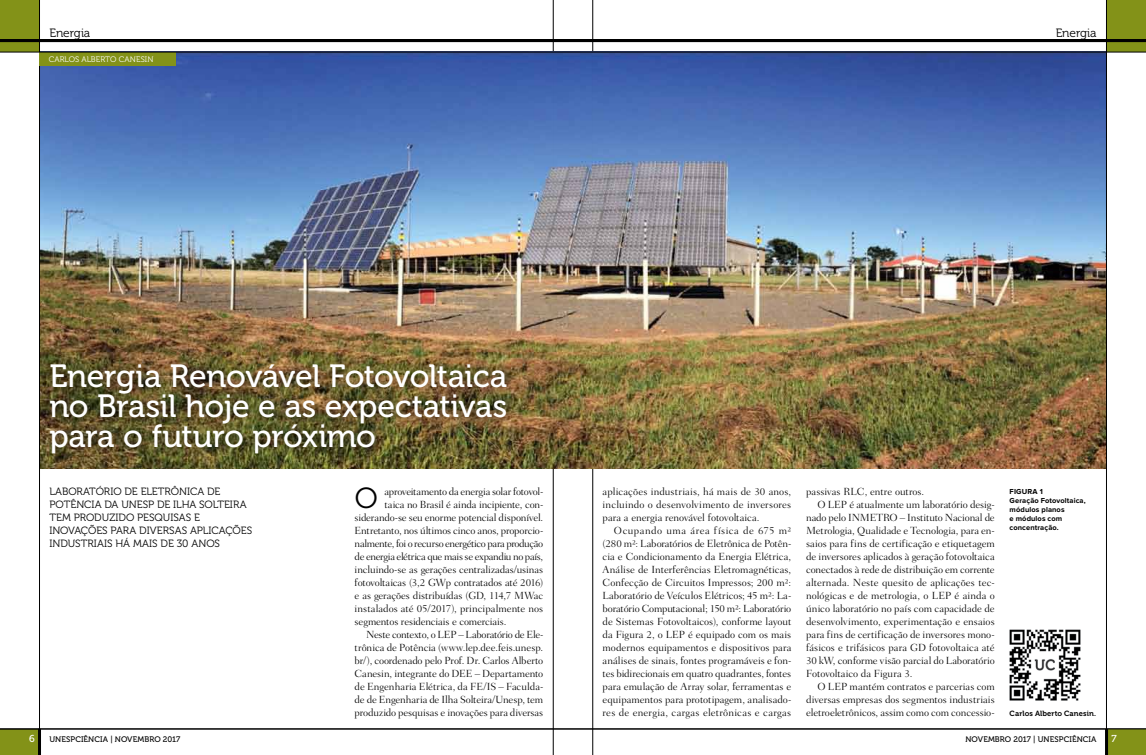
<style>
.page{position:relative;width:1146px;height:755px;background:#fff}
.page>*{position:absolute;margin:0;border:0;box-sizing:border-box;transform-origin:0 0}
.t1{font:32px/30px "Museo 500";letter-spacing:-.01em;color:#fff;text-align:justify}
.t2{font:29px "Museo 300";color:#000}
.t3{font:12px "Museo 300";letter-spacing:-.005em;color:#000}
.t4{font:300 10.5px/13px "Fairfield LT Std";letter-spacing:-.005em;color:#000;text-align:justify}
.t5{font:10.5px/13px "Museo 300";color:#000}
.t6{font:300 10.5px "Fairfield LT Std";letter-spacing:-.025em;color:#000}
.t7{font:300 10.5px "Fairfield LT Std";letter-spacing:-.04em;color:#000}
.t8{font:300 10.5px "Fairfield LT Std";letter-spacing:-.035em;color:#000}
.t9{font:10px "Museo 500";color:#fff}
.t10{font:8px "Museo 500";letter-spacing:.005em;color:#000}
.t11{font:8px "Museo 300";letter-spacing:.005em;color:#fff}
.t12{font:700 7.5px/9px "Proxima Nova";letter-spacing:.015em;color:#000}
.t13{font:7.5px "Museo 700";letter-spacing:.015em;color:#000}
</style>
<div class="page">
<hr style="left:592px;top:0;width:1px;height:754px;background:#000">
<hr style="left:553px;top:0;width:1px;height:754px;background:#000">
<div style="left:1106px;top:0;width:39px;height:52px;background:#839218"></div>
<img style="left:40px;top:53px;width:1066px;height:415px">
<div style="left:42px;top:355px;width:474px;height:108px;background:#000;opacity:.75"></div>
<img style="left:1009px;top:629px;width:72px;height:72px">
<div style="left:0;top:0;width:39px;height:52px;background:#839218"></div>
<div style="left:0;top:728px;width:39px;height:26px;background:#839218"></div>
<hr style="left:39px;top:0;width:1px;height:754px;background:#000">
<hr style="left:38px;top:728px;width:3px;height:26px;background:#000">
<div style="left:40px;top:52px;width:136px;height:13px;background:#839218"></div>
<div style="left:1106px;top:728px;width:39px;height:26px;background:#839218"></div>
<hr style="left:0;top:39px;width:1145px;height:3px;background:#000">
<hr style="left:1106px;top:0;width:1px;height:754px;background:#000">
<hr style="left:0;top:728px;width:1145px;height:1px;background:#000">
<hr style="left:1104px;top:728px;width:3px;height:26px;background:#000">
<hr style="left:0;top:52px;width:1145px;height:1px;background:#000">
<p class="t3" style="left:49px;top:26px;width:42px">ENERGIA</p>
<p class="t3" style="left:1055px;top:26px;width:42px">ENERGIA</p>
<p class="t11" style="left:49px;top:54px;width:106px">CARLOS ALBERTO CANESIN</p>
<p class="t9" style="left:29px;top:732px;width:7px">6</p>
<h1 class="t1" style="left:49px;top:361px;width:459px">Energia Renovável Fotovoltaica no Brasil hoje e as expectativas para o futuro próximo</h1>
<p class="t5" style="left:49px;top:484px;width:204px">LABORATÓRIO DE ELETRÔNICA DE<br>POTÊNCIA DA UNESP DE ILHA SOLTEIRA<br>TEM PRODUZIDO PESQUISAS E<br>INOVAÇÕES PARA DIVERSAS APLICAÇÕES<br>INDUSTRIAIS HÁ MAIS DE 30 ANOS</p>
<h2 class="t2" style="left:354px;top:481px;width:24px">O</h2>
<p class="t6" style="left:384px;top:485px;width:160px">aproveitamento da energia solar fotovol-</p>
<p class="t4" style="left:384px;top:497px;width:160px">taica no Brasil é ainda incipiente, con-</p>
<p class="t4" style="left:354px;top:510px;width:190px">siderando-se seu enorme potencial disponível.</p>
<p class="t4" style="left:354px;top:523px;width:190px">Entretanto, nos últimos cinco anos, proporcio-</p>
<p class="t7" style="left:354px;top:537px;width:190px">nalmente, foi o recurso energético para produção</p>
<p class="t8" style="left:354px;top:550px;width:190px">de energia elétrica que mais se expandiu no país,</p>
<p class="t4" style="left:354px;top:562px;width:190px">incluindo-se as gerações centralizadas/usinas</p>
<p class="t4" style="left:354px;top:575px;width:190px">fotovoltaicas (3,2 GWp contratados até 2016)</p>
<p class="t4" style="left:354px;top:588px;width:190px">e as gerações distribuídas (GD, 114,7 MWac</p>
<p class="t4" style="left:354px;top:601px;width:190px">instalados até 05/2017), principalmente nos</p>
<p class="t4" style="left:354px;top:614px;width:153px">segmentos residenciais e comerciais.</p>
<p class="t6" style="left:366px;top:628px;width:179px">Neste contexto, o LEP – Laboratório de Ele-</p>
<p class="t4" style="left:354px;top:640px;width:190px">trônica de Potência (www.lep.dee.feis.unesp.</p>
<p class="t4" style="left:354px;top:653px;width:190px">br/), coordenado pelo Prof. Dr. Carlos Alberto</p>
<p class="t4" style="left:354px;top:666px;width:190px">Canesin, integrante do DEE – Departamento</p>
<p class="t4" style="left:354px;top:679px;width:190px">de Engenharia Elétrica, da FE/IS – Faculda-</p>
<p class="t4" style="left:354px;top:692px;width:190px">de de Engenharia de Ilha Solteira/Unesp, tem</p>
<p class="t4" style="left:354px;top:705px;width:190px">produzido pesquisas e inovações para diversas</p>
<p class="t4" style="left:602px;top:484px;width:190px">aplicações industriais, há mais de 30 anos, incluindo o desenvolvimento de inversores para a energia renovável fotovoltaica.</p>
<p class="t4" style="left:602px;top:523px;width:190px;text-indent:11px">Ocupando uma área física de 675 m² (280 m²: Laboratórios de Eletrônica de Potên&shy;cia e Condicionamento da Energia Elétrica, Análise de Interferências Eletromagnéticas, Confecção de Circuitos Impressos; 200 m²:<br>Laboratório de Veículos Elétricos; 45 m²: La&shy;boratório Computacional; 150 m²: Laboratório de Sistemas Fotovoltaicos), conforme layout da Figura 2, o LEP é equipado com os mais modernos equipamentos e dispositivos para análises de sinais, fontes programáveis e fon&shy;tes bidirecionais em quatro quadrantes, fontes para emulação de Array solar, ferramentas e equipamentos para prototipagem, analisado&shy;res de energia, cargas eletrônicas e cargas</p>
<p class="t4" style="left:806px;top:484px;width:120px">passivas RLC, entre outros.</p>
<p class="t4" style="left:817px;top:497px;width:179px">O LEP é atualmente um laboratório desig-</p>
<p class="t4" style="left:806px;top:510px;width:190px">nado pelo INMETRO – Instituto Nacional de</p>
<p class="t4" style="left:806px;top:523px;width:190px">Metrologia, Qualidade e Tecnologia, para en-</p>
<p class="t4" style="left:806px;top:536px;width:190px">saios para fins de certificação e etiquetagem</p>
<p class="t4" style="left:806px;top:549px;width:190px">de inversores aplicados à geração fotovoltaica</p>
<p class="t4" style="left:806px;top:562px;width:190px">conectados à rede de distribuição em corrente</p>
<p class="t4" style="left:806px;top:575px;width:190px">alternada. Neste quesito de aplicações tec-</p>
<p class="t4" style="left:806px;top:588px;width:190px">nológicas e de metrologia, o LEP é ainda o</p>
<p class="t4" style="left:806px;top:601px;width:190px">único laboratório no país com capacidade de</p>
<p class="t4" style="left:806px;top:614px;width:190px">desenvolvimento, experimentação e ensaios</p>
<p class="t4" style="left:806px;top:627px;width:190px">para fins de certificação de inversores mono-</p>
<p class="t4" style="left:806px;top:640px;width:190px">fásicos e trifásicos para GD fotovoltaica até</p>
<p class="t4" style="left:806px;top:653px;width:190px">30 kW, conforme visão parcial do Laboratório</p>
<p class="t4" style="left:806px;top:666px;width:108px">Fotovoltaico da Figura 3.</p>
<p class="t4" style="left:817px;top:679px;width:179px">O LEP mantém contratos e parcerias com</p>
<p class="t4" style="left:806px;top:692px;width:190px">diversas empresas dos segmentos industriais</p>
<p class="t4" style="left:806px;top:705px;width:190px">eletroeletrônicos, assim como com concessio-</p>
<p class="t12" style="left:1009px;top:487px;width:78px">Figura 1<br>Geração Fotovoltaica, módulos planos<br>e módulos com concentração.</p>
<p class="t13" style="left:1009px;top:708px;width:88px">Carlos Alberto Canesin.</p>
<p class="t10" style="left:49px;top:734px;width:133px">UnespCiência | novembro 2017</p>
<p class="t10" style="left:965px;top:734px;width:133px">novembro 2017 | UnespCiência</p>
<p class="t9" style="left:1111px;top:732px;width:7px">7</p>
</div>
